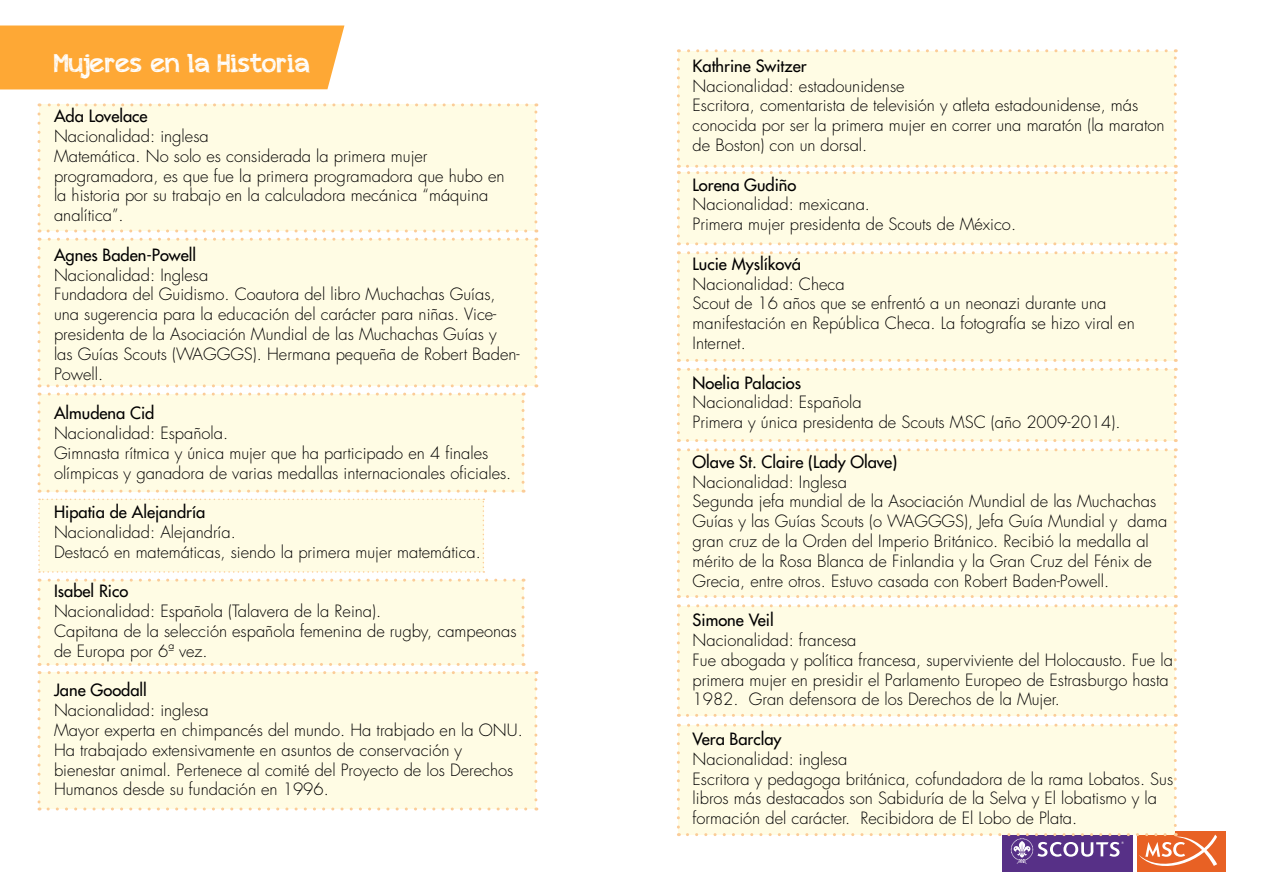
<style>
.page{position:relative;width:1263px;height:893px;background:#fff}
.page>*{position:absolute;margin:0;border:0;box-sizing:border-box;transform-origin:0 0}
.t1{font:25.5px "appleberry";color:#fff}
.t2{font:300 16.5px/19.8px "Futura";color:#000}
.t3{font:16.5px "Futura";color:#000}
</style>
<div class="page">
<div style="left:1137px;top:831px;width:89px;height:40px;background:#e86124"></div>
<div style="left:0;top:26px;width:344px;height:63px;background:#fea835"></div>
<div style="left:39px;top:105px;width:497px;height:126px;background:#fffce4"></div>
<svg style="left:38px;top:114px;width:3px;height:118px"></svg>
<svg style="left:48px;top:229px;width:489px;height:3px"></svg>
<svg style="left:534px;top:103px;width:3px;height:119px"></svg>
<svg style="left:39px;top:103px;width:488px;height:3px"></svg>
<div style="left:39px;top:239px;width:497px;height:147px;background:#fffce4"></div>
<svg style="left:38px;top:248px;width:3px;height:139px"></svg>
<svg style="left:48px;top:384px;width:489px;height:3px"></svg>
<svg style="left:534px;top:238px;width:3px;height:139px"></svg>
<svg style="left:39px;top:238px;width:488px;height:3px"></svg>
<div style="left:39px;top:394px;width:484px;height:97px;background:#fffce4"></div>
<svg style="left:38px;top:403px;width:3px;height:90px"></svg>
<svg style="left:48px;top:490px;width:476px;height:3px"></svg>
<svg style="left:521px;top:393px;width:3px;height:89px"></svg>
<svg style="left:39px;top:393px;width:475px;height:3px"></svg>
<div style="left:38px;top:499px;width:446px;height:74px;background:#fffce4"></div>
<div style="left:39px;top:673px;width:497px;height:136px;background:#fffce4"></div>
<svg style="left:38px;top:682px;width:3px;height:128px"></svg>
<svg style="left:48px;top:807px;width:489px;height:3px"></svg>
<svg style="left:534px;top:671px;width:3px;height:129px"></svg>
<svg style="left:38px;top:579px;width:489px;height:95px;background:#fefae4"></svg>
<div style="left:677px;top:49px;width:500px;height:196px;background:#fffce4"></div>
<div style="left:678px;top:253px;width:497px;height:107px;background:#fffce4"></div>
<svg style="left:677px;top:262px;width:3px;height:100px"></svg>
<svg style="left:687px;top:359px;width:489px;height:3px"></svg>
<svg style="left:1174px;top:251px;width:3px;height:100px"></svg>
<svg style="left:678px;top:251px;width:488px;height:3px"></svg>
<div style="left:678px;top:369px;width:497px;height:72px;background:#fffce4"></div>
<svg style="left:677px;top:378px;width:3px;height:64px"></svg>
<svg style="left:687px;top:439px;width:489px;height:3px"></svg>
<svg style="left:1174px;top:368px;width:3px;height:64px"></svg>
<svg style="left:678px;top:368px;width:488px;height:3px"></svg>
<div style="left:678px;top:450px;width:497px;height:147px;background:#fffce4"></div>
<svg style="left:677px;top:459px;width:3px;height:139px"></svg>
<svg style="left:687px;top:595px;width:489px;height:3px"></svg>
<svg style="left:1174px;top:448px;width:3px;height:139px"></svg>
<svg style="left:678px;top:448px;width:488px;height:3px"></svg>
<div style="left:678px;top:606px;width:497px;height:109px;background:#fffce4"></div>
<svg style="left:677px;top:615px;width:3px;height:102px"></svg>
<svg style="left:687px;top:714px;width:489px;height:3px"></svg>
<svg style="left:1174px;top:604px;width:3px;height:102px"></svg>
<svg style="left:678px;top:604px;width:488px;height:3px"></svg>
<div style="left:678px;top:725px;width:497px;height:110px;background:#fffce4"></div>
<svg style="left:677px;top:734px;width:3px;height:102px"></svg>
<svg style="left:687px;top:833px;width:530px;height:39px"></svg>
<svg style="left:1174px;top:724px;width:3px;height:101px"></svg>
<svg style="left:678px;top:724px;width:488px;height:3px"></svg>
<h1 class="t1" style="left:54px;top:45px;width:257px">Mujeres en la Historia</h1>
<p class="t3" style="left:54px;top:105px;width:95px">Ada Lovelace</p>
<p class="t2" style="left:54px;top:126px;width:452px">Nacionalidad: inglesa<br>Matemática. No solo es considerada la primera mujer programadora, es que fue la primera programadora que hubo en la historia por su trabajo en la calculadora mecánica “máquina analítica”.</p>
<p class="t3" style="left:54px;top:244px;width:144px">Agnes Baden-Powell</p>
<p class="t2" style="left:54px;top:265px;width:467px">Nacionalidad: Inglesa<br>Fundadora del Guidismo. Coautora del libro Muchachas Guías, una sugerencia para la educación del carácter para niñas. Vice&shy;presidenta de la Asociación Mundial de las Muchachas Guías y<br>las Guías Scouts (WAGGGS). Hermana pequeña de Robert Baden-Powell.</p>
<p class="t3" style="left:54px;top:402px;width:102px">Almudena Cid</p>
<p class="t2" style="left:54px;top:423px;width:459px">Nacionalidad: Española.<br>Gimnasta rítmica y única mujer que ha participado en 4 finales olímpicas y ganadora de varias medallas internacionales oficiales.</p>
<p class="t3" style="left:54px;top:501px;width:153px">Hipatia de Alejandría</p>
<p class="t2" style="left:54px;top:522px;width:428px">Nacionalidad: Alejandría.<br>Destacó en matemáticas, siendo la primera mujer matemática.</p>
<p class="t3" style="left:54px;top:581px;width:76px">Isabel Rico</p>
<p class="t2" style="left:54px;top:601px;width:464px">Nacionalidad: Española (Talavera de la Reina).<br>Capitana de la selección española femenina de rugby, campeonas de Europa por 6ª vez.</p>
<p class="t3" style="left:54px;top:680px;width:94px">Jane Goodall</p>
<p class="t2" style="left:54px;top:700px;width:470px">Nacionalidad: inglesa<br>Mayor experta en chimpancés del mundo. Ha trabjado en la ONU.<br>Ha trabajado extensivamente en asuntos de conservación y bienestar animal. Pertenece al comité del Proyecto de los Derechos Humanos desde su fundación en 1996.</p>
<p class="t3" style="left:693px;top:55px;width:115px">Kathrine Switzer</p>
<p class="t2" style="left:693px;top:76px;width:473px">Nacionalidad: estadounidense<br>Escritora, comentarista de televisión y atleta estadounidense, más conocida por ser la primera mujer en correr una maratón (la maraton de Boston) con un dorsal.</p>
<p class="t3" style="left:693px;top:174px;width:105px">Lorena Gudiño</p>
<p class="t2" style="left:693px;top:195px;width:325px">Nacionalidad: mexicana.<br>Primera mujer presidenta de Scouts de México.</p>
<p class="t3" style="left:693px;top:253px;width:110px">Lucie Myslíková</p>
<p class="t2" style="left:693px;top:274px;width:444px">Nacionalidad: Checa<br>Scout de 16 años que se enfrentó a un neonazi durante una manifestación en República Checa. La fotografía se hizo viral en Internet.</p>
<p class="t3" style="left:693px;top:372px;width:110px">Noelia Palacios</p>
<p class="t2" style="left:693px;top:393px;width:429px">Nacionalidad: Española<br>Primera y única presidenta de Scouts MSC (año 2009-2014).</p>
<p class="t3" style="left:693px;top:451px;width:206px">Olave St. Claire (Lady Olave)</p>
<p class="t2" style="left:693px;top:472px;width:476px">Nacionalidad: Inglesa<br>Segunda jefa mundial de la Asociación Mundial de las Muchachas Guías y las Guías Scouts (o WAGGGS), Jefa Guía Mundial y dama gran cruz de la Orden del Imperio Británico. Recibió la medalla al mérito de la Rosa Blanca de Finlandia y la Gran Cruz del Fénix de Grecia, entre otros. Estuvo casada con Robert Baden-Powell.</p>
<p class="t3" style="left:693px;top:609px;width:83px">Simone Veil</p>
<p class="t2" style="left:693px;top:630px;width:482px">Nacionalidad: francesa<br>Fue abogada y política francesa, superviviente del Holocausto. Fue la primera mujer en presidir el Parlamento Europeo de Estrasburgo hasta 1982. Gran defensora de los Derechos de la Mujer.</p>
<p class="t3" style="left:693px;top:728px;width:90px">Vera Barclay</p>
<p class="t2" style="left:693px;top:749px;width:482px">Nacionalidad: inglesa<br>Escritora y pedagoga británica, cofundadora de la rama Lobatos. Sus libros más destacados son Sabiduría de la Selva y El lobatismo y la formación del carácter. Recibidora de El Lobo de Plata.</p>
</div>
